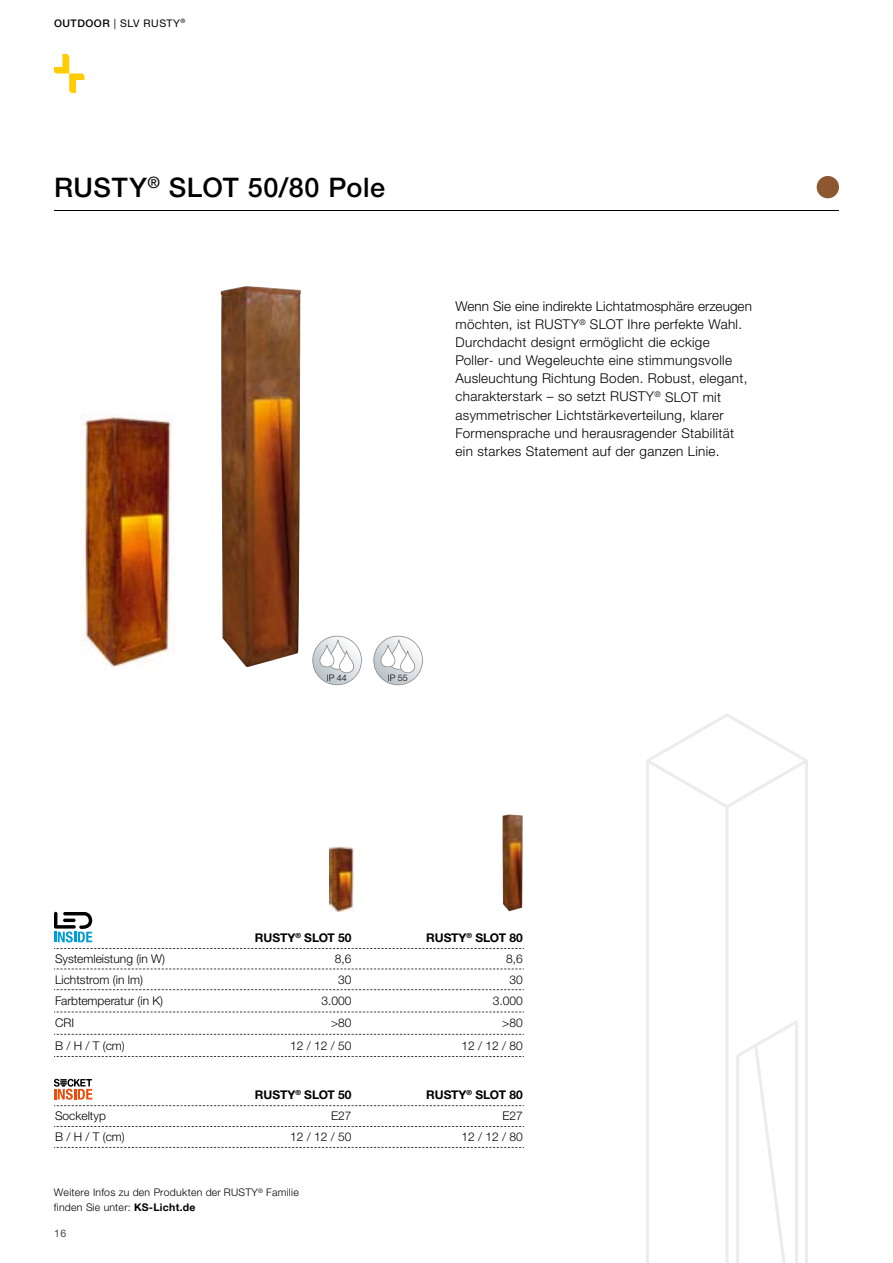
<style>
.page{position:relative;width:893px;height:1263px;background:#fff}
.page>*{position:absolute;margin:0;border:0;box-sizing:border-box;transform-origin:0 0}
.t1{font:500 27px "Helvetica Neue LTW1 G";letter-spacing:.02em;color:#000}
.t2{font:300 13.5px/18px "Helvetica Neue LTW1 G";letter-spacing:.025em;color:#000}
.t3{font:300 12px "Helvetica Neue LTW1 G";color:#000}
.t4{font:700 12px "Helvetica Neue LTW1 G";color:#000}
.t5{font:300 10.5px/14.5px "Helvetica Neue LTW1 G";letter-spacing:.025em;color:#000}
.t6{font:10.5px "Helvetica Neue LTW1 G";letter-spacing:.05em;color:#000}
.t7{font:10.5px "Helvetica Neue LTW1 G";color:#494948}
.t8{font:300 9px "Helvetica Neue LTW1 G";color:#000}
.s1{font-weight:500}
.s2{font-family:"Helvetica Neue";font-weight:700}
</style>
<div class="page">
<hr style="left:892px;top:0;width:1px;height:1263px;background:#f2f3f3">
<hr style="left:54px;top:210px;width:785px;height:1px;background:#000">
<svg style="left:54px;top:54px;width:30px;height:39px"></svg>
<img style="left:817px;top:176px;width:22px;height:22px;border-radius:11px">
<img style="left:502px;top:814px;width:21px;height:97px">
<img style="left:329px;top:847px;width:24px;height:65px">
<img style="left:221px;top:286px;width:80px;height:381px">
<img style="left:81px;top:414px;width:93px;height:255px">
<svg style="left:54px;top:912px;width:38px;height:30px"></svg>
<svg style="left:312px;top:636px;width:50px;height:49px"></svg>
<svg style="left:373px;top:636px;width:50px;height:49px"></svg>
<svg style="left:646px;top:714px;width:162px;height:549px"></svg>
<svg style="left:754px;top:1020px;width:44px;height:243px"></svg>
<svg style="left:54px;top:948px;width:470px;height:1px"></svg>
<svg style="left:54px;top:968px;width:470px;height:1px"></svg>
<svg style="left:54px;top:989px;width:470px;height:1px"></svg>
<svg style="left:54px;top:1012px;width:470px;height:1px"></svg>
<svg style="left:54px;top:1034px;width:470px;height:1px"></svg>
<svg style="left:54px;top:1056px;width:470px;height:1px"></svg>
<svg style="left:54px;top:1079px;width:470px;height:27px"></svg>
<svg style="left:54px;top:1126px;width:470px;height:1px"></svg>
<svg style="left:54px;top:1147px;width:470px;height:1px"></svg>
<p class="t6" style="left:54px;top:16px;width:133px"><span class="s1">OUTDOOR</span> | SLV RUSTY<sup>®</sup></p>
<h1 class="t1" style="left:54px;top:171px;width:333px">RUSTY<sup>®</sup> SLOT 50/80 Pole</h1>
<p class="t2" style="left:455px;top:298px;width:298px">Wenn Sie eine indirekte Lichtatmosphäre erzeugen möchten, ist RUSTY<sup>®</sup> SLOT Ihre perfekte Wahl.<br>Durchdacht designt ermöglicht die eckige<br>Poller- und Wegeleuchte eine stimmungsvolle Ausleuchtung Richtung Boden. Robust, elegant, charakterstark – so setzt RUSTY<sup>®</sup> SLOT mit asymmetrischer Lichtstärkeverteilung, klarer Formensprache und herausragender Stabilität ein starkes Statement auf der ganzen Linie.</p>
<p class="t8" style="left:327px;top:672px;width:22px">IP 44</p>
<p class="t8" style="left:388px;top:672px;width:22px">IP 55</p>
<p class="t4" style="left:255px;top:930px;width:98px">RUSTY<sup>®</sup> SLOT 50</p>
<p class="t4" style="left:426px;top:930px;width:98px">RUSTY<sup>®</sup> SLOT 80</p>
<p class="t3" style="left:55px;top:951px;width:112px">Systemleistung (in W)</p>
<p class="t3" style="left:335px;top:951px;width:18px">8,6</p>
<p class="t3" style="left:506px;top:951px;width:18px">8,6</p>
<p class="t3" style="left:55px;top:972px;width:89px">Lichtstrom (in lm)</p>
<p class="t3" style="left:338px;top:972px;width:15px">30</p>
<p class="t3" style="left:509px;top:972px;width:15px">30</p>
<p class="t3" style="left:55px;top:993px;width:110px">Farbtemperatur (in K)</p>
<p class="t3" style="left:322px;top:993px;width:32px">3.000</p>
<p class="t3" style="left:493px;top:993px;width:32px">3.000</p>
<p class="t3" style="left:55px;top:1016px;width:21px">CRI</p>
<p class="t3" style="left:331px;top:1016px;width:22px">&gt;80</p>
<p class="t3" style="left:502px;top:1016px;width:22px">&gt;80</p>
<p class="t3" style="left:55px;top:1038px;width:71px">B / H / T (cm)</p>
<p class="t3" style="left:290px;top:1038px;width:63px">12 / 12 / 50</p>
<p class="t3" style="left:461px;top:1038px;width:63px">12 / 12 / 80</p>
<p class="t4" style="left:255px;top:1088px;width:98px">RUSTY<sup>®</sup> SLOT 50</p>
<p class="t4" style="left:426px;top:1088px;width:98px">RUSTY<sup>®</sup> SLOT 80</p>
<p class="t3" style="left:55px;top:1109px;width:52px">Sockeltyp</p>
<p class="t3" style="left:331px;top:1109px;width:22px">E27</p>
<p class="t3" style="left:502px;top:1109px;width:22px">E27</p>
<p class="t3" style="left:55px;top:1129px;width:71px">B / H / T (cm)</p>
<p class="t3" style="left:290px;top:1129px;width:63px">12 / 12 / 50</p>
<p class="t3" style="left:461px;top:1129px;width:63px">12 / 12 / 80</p>
<p class="t5" style="left:54px;top:1185px;width:246px">Weitere Infos zu den Produkten der RUSTY<sup>®</sup> Familie finden Sie unter: <span class="s2">KS-Licht.de</span></p>
<p class="t7" style="left:54px;top:1227px;width:14px">16</p>
</div>
